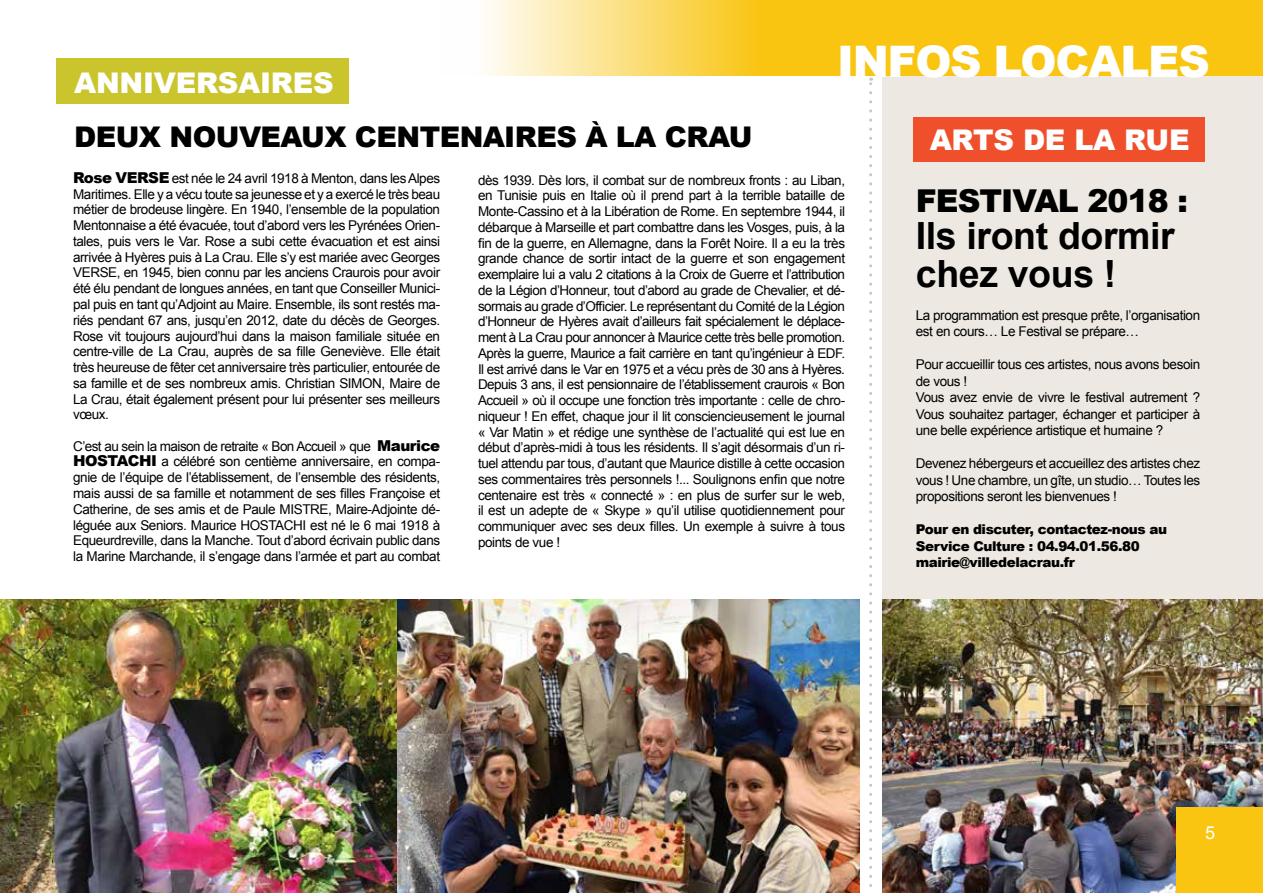
<style>
.page{position:relative;width:1263px;height:893px;background:#fff}
.page>*{position:absolute;margin:0;border:0;box-sizing:border-box;transform-origin:0 0}
.t1{font:900 43.5px "Arial";letter-spacing:-.03em;color:#fff}
.t2{font:700 37.5px/37.5px "Arial";letter-spacing:-.01em;color:#000}
.t3{font:900 31.5px "Arial";letter-spacing:-.03em;color:#000}
.t4{font:900 28.5px "Arial";letter-spacing:-.02em;color:#000}
.t5{font:900 28.5px "Arial";letter-spacing:-.01em;color:#fff}
.t6{font:18px "Arial";color:#fff}
.t7{font:13.5px/15.8px "Arial";letter-spacing:-.03em;color:#000;text-align:justify}
.t8{font:900 13.5px/16.5px "Arial";letter-spacing:-.03em;color:#000}
.s1{font-weight:900;font-size:15px}
</style>
<div class="page">
<div style="left:882px;top:0;width:381px;height:893px;background:#ede9e2"></div>
<img style="left:882px;top:600px;width:381px;height:293px">
<div style="left:914px;top:117px;width:291px;height:45px;background:#ef502b"></div>
<div style="left:1177px;top:807px;width:86px;height:86px;background:#f9c511"></div>
<div style="left:56px;top:58px;width:293px;height:46px;background:#cac52d"></div>
<img style="left:0;top:600px;width:397px;height:293px">
<img style="left:397px;top:600px;width:462px;height:293px">
<svg style="left:486px;top:0;width:777px;height:76px;background:#f9ce3a"></svg>
<svg style="left:869px;top:78px;width:3px;height:809px"></svg>
<h1 class="t1" style="left:837px;top:29px;width:374px">INFOS LOCALES</h1>
<h3 class="t5" style="left:74px;top:62px;width:261px">ANNIVERSAIRES</h3>
<h3 class="t4" style="left:74px;top:116px;width:680px">DEUX NOUVEAUX CENTENAIRES À LA CRAU</h3>
<p class="t7" style="left:478px;top:172px;width:369px">dès 1939. Dès lors, il combat sur de nombreux fronts : au Liban, en Tunisie puis en Italie où il prend part à la terrible bataille de Monte-Cassino et à la Libération de Rome. En septembre 1944, il débarque à Marseille et part combattre dans les Vosges, puis, à la fin de la guerre, en Allemagne, dans la Forêt Noire. Il a eu la très grande chance de sortir intact de la guerre et son engagement exemplaire lui a valu 2 citations à la Croix de Guerre et l’attribution de la Légion d’Honneur, tout d’abord au grade de Chevalier, et dé&shy;sormais au grade d’Officier. Le représentant du Comité de la Légion d’Honneur de Hyères avait d’ailleurs fait spécialement le déplace&shy;ment à La Crau pour annoncer à Maurice cette très belle promotion.<br>Après la guerre, Maurice a fait carrière en tant qu’ingénieur à EDF.<br>Il est arrivé dans le Var en 1975 et a vécu près de 30 ans à Hyères.<br>Depuis 3 ans, il est pensionnaire de l’établissement craurois « Bon Accueil » où il occupe une fonction très importante : celle de chro&shy;niqueur ! En effet, chaque jour il lit consciencieusement le journal « Var Matin » et rédige une synthèse de l’actualité qui est lue en début d’après-midi à tous les résidents. Il s’agit désormais d’un ri&shy;tuel attendu par tous, d’autant que Maurice distille à cette occasion ses commentaires très personnels !... Soulignons enfin que notre centenaire est très « connecté » : en plus de surfer sur le web, il est un adepte de « Skype » qu’il utilise quotidiennement pour communiquer avec ses deux filles. Un exemple à suivre à tous points de vue !</p>
<h3 class="t5" style="left:930px;top:119px;width:261px">ARTS DE LA RUE</h3>
<p class="t7" style="left:73px;top:170px;width:369px"><span class="s1">Rose VERSE</span> est née le 24 avril 1918 à Menton, dans les Alpes Maritimes. Elle y a vécu toute sa jeunesse et y a exercé le très beau métier de brodeuse lingère. En 1940, l’ensemble de la population Mentonnaise a été évacuée, tout d’abord vers les Pyrénées Orien&shy;tales, puis vers le Var. Rose a subi cette évacuation et est ainsi arrivée à Hyères puis à La Crau. Elle s’y est mariée avec Georges VERSE, en 1945, bien connu par les anciens Craurois pour avoir été élu pendant de longues années, en tant que Conseiller Munici&shy;pal puis en tant qu’Adjoint au Maire. Ensemble, ils sont restés ma&shy;riés pendant 67 ans, jusqu’en 2012, date du décès de Georges.<br>Rose vit toujours aujourd’hui dans la maison familiale située en centre-ville de La Crau, auprès de sa fille Geneviève. Elle était très heureuse de fêter cet anniversaire très particulier, entourée de sa famille et de ses nombreux amis. Christian SIMON, Maire de La Crau, était également présent pour lui présenter ses meilleurs vœux.</p>
<p class="t7" style="left:73px;top:438px;width:369px">C’est au sein la maison de retraite « Bon Accueil » que <span class="s1">Maurice HOSTACHI</span> a célébré son centième anniversaire, en compa&shy;gnie de l’équipe de l’établissement, de l’ensemble des résidents, mais aussi de sa famille et notamment de ses filles Françoise et Catherine, de ses amis et de Paule MISTRE, Maire-Adjointe dé&shy;léguée aux Seniors. Maurice HOSTACHI est né le 6 mai 1918 à Equeurdreville, dans la Manche. Tout d’abord écrivain public dans la Marine Marchande, il s’engage dans l’armée et part au combat</p>
<h3 class="t3" style="left:916px;top:178px;width:273px">FESTIVAL 2018 :</h3>
<h2 class="t2" style="left:916px;top:218px;width:261px">Ils iront dormir chez vous !</h2>
<p class="t7" style="left:916px;top:307px;width:286px;line-height:16.5px">La programmation est presque prête, l’organisation est en cours… Le Festival se prépare…</p>
<p class="t7" style="left:916px;top:356px;width:286px;line-height:16.5px;text-align:left">Pour accueillir tous ces artistes, nous avons besoin de vous !<br>Vous avez envie de vivre le festival autrement ?<br>Vous souhaitez partager, échanger et participer à une belle expérience artistique et humaine ?</p>
<p class="t7" style="left:916px;top:455px;width:286px;line-height:16.5px">Devenez hébergeurs et accueillez des artistes chez vous ! Une chambre, un gîte, un studio… Toutes les propositions seront les bienvenues !</p>
<p class="t8" style="left:916px;top:521px;width:253px">Pour en discuter, contactez-nous au<br>Service Culture : 04.94.01.56.80 mairie@villedelacrau.fr</p>
<h3 class="t6" style="left:1205px;top:821px;width:12px">5</h3>
</div>
